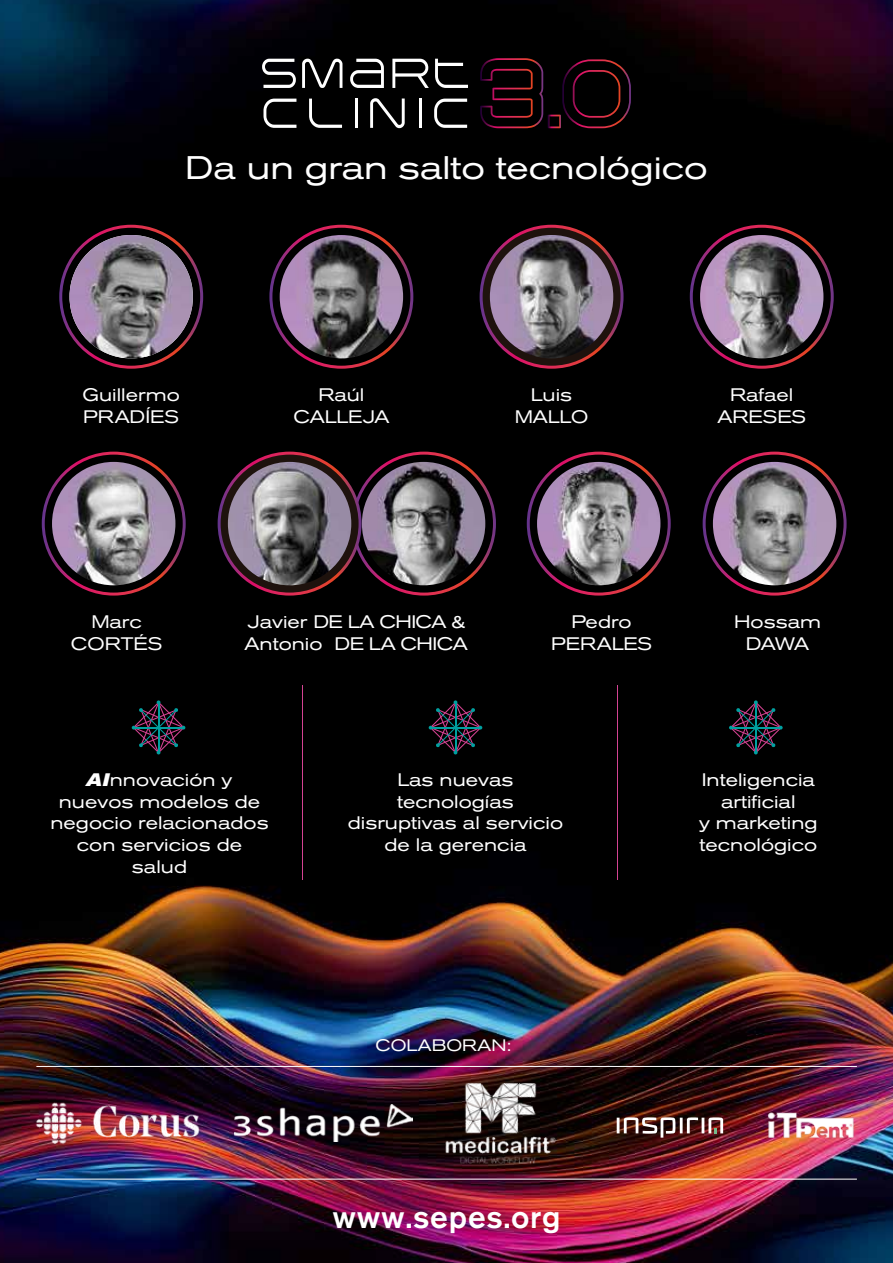
<style>
.page{position:relative;width:893px;height:1263px;background:#fff}
.page>*{position:absolute;margin:0;border:0;box-sizing:border-box;transform-origin:0 0}
.t1{font:expanded 32.4px "Akzidenz Grotesk BQ";color:#fff}
.t2{font:500 31.5px "Akzidenz Grotesk BQ";letter-spacing:.025em;color:#fff}
.t3{font:expanded 18px/21.6px "Akzidenz Grotesk BQ";color:#fff;text-align:center}
.t4{font:expanded 16.5px "Akzidenz Grotesk BQ";color:#fff}
.s1{font-weight:700;font-style:italic}
</style>
<div class="page">
<img style="left:0;top:0;width:893px;height:1263px">
<svg style="left:129px;top:697px;width:60px;height:61px;background:#181720"></svg>
<svg style="left:426px;top:697px;width:59px;height:61px;background:#181721"></svg>
<svg style="left:726px;top:697px;width:60px;height:61px;background:#181720"></svg>
<div style="left:78px;top:144px;width:745px;height:116px;background:#000"></div>
<svg style="left:262px;top:59px;width:34px;height:29px"></svg>
<svg style="left:302px;top:59px;width:40px;height:29px"></svg>
<svg style="left:350px;top:59px;width:34px;height:29px"></svg>
<svg style="left:392px;top:59px;width:37px;height:29px"></svg>
<svg style="left:435px;top:59px;width:33px;height:29px"></svg>
<svg style="left:263px;top:99px;width:33px;height:29px"></svg>
<svg style="left:309px;top:99px;width:33px;height:29px"></svg>
<hr style="left:355px;top:99px;width:3px;height:29px;background:#fff">
<svg style="left:370px;top:98px;width:35px;height:30px"></svg>
<hr style="left:419px;top:99px;width:3px;height:29px;background:#fff">
<svg style="left:434px;top:99px;width:33px;height:29px"></svg>
<svg style="left:480px;top:58px;width:151px;height:70px;background:#19050b"></svg>
<div style="left:42px;top:452px;width:144px;height:144px;border:3px solid #fff;border-radius:50%"></div>
<img style="left:52px;top:462px;width:123px;height:123px;border-radius:62px">
<div style="left:527px;top:452px;width:144px;height:144px;border:3px solid #fff;border-radius:50%"></div>
<img style="left:537px;top:462px;width:123px;height:123px;border-radius:62px">
<div style="left:703px;top:452px;width:144px;height:144px;border:3px solid #fff;border-radius:50%"></div>
<img style="left:713px;top:462px;width:123px;height:123px;border-radius:62px">
<div style="left:59px;top:225px;width:144px;height:144px;border:3px solid #fff;border-radius:50%"></div>
<img style="left:69px;top:235px;width:124px;height:123px;border-radius:62px">
<div style="left:269px;top:225px;width:144px;height:144px;border:3px solid #fff;border-radius:50%"></div>
<img style="left:280px;top:235px;width:123px;height:123px;border-radius:62px">
<svg style="left:481px;top:226px;width:141px;height:141px;background:#36181b"></svg>
<div style="left:480px;top:225px;width:144px;height:144px;border:3px solid #fff;border-radius:50%"></div>
<img style="left:490px;top:235px;width:123px;height:123px;border-radius:62px">
<div style="left:690px;top:225px;width:144px;height:144px;border:3px solid #fff;border-radius:50%"></div>
<img style="left:700px;top:235px;width:123px;height:123px;border-radius:62px">
<svg style="left:219px;top:453px;width:141px;height:141px;background:#36191c"></svg>
<div style="left:218px;top:452px;width:144px;height:144px;border:3px solid #fff;border-radius:50%"></div>
<img style="left:228px;top:462px;width:123px;height:123px;border-radius:62px">
<img style="left:362px;top:462px;width:123px;height:123px;border-radius:62px">
<svg style="left:619px;top:1117px;width:104px;height:20px"></svg>
<img style="left:754px;top:1098px;width:114px;height:53px">
<img style="left:28px;top:1099px;width:179px;height:48px">
<img style="left:234px;top:1105px;width:148px;height:37px">
<img style="left:382px;top:1004px;width:237px;height:238px">
<hr style="left:36px;top:1066px;width:821px;height:1px;background:#fff">
<hr style="left:36px;top:1179px;width:821px;height:1px;background:#fff">
<hr style="left:302px;top:686px;width:1px;height:194px;background:#d44392">
<hr style="left:617px;top:686px;width:1px;height:194px;background:#d44392">
<h1 class="t1" style="left:185px;top:149px;width:524px">Da un gran salto tecnológico</h1>
<p class="t3" style="left:83px;top:384px;width:99px;text-align:left">Guillermo<br>PRADÍES</p>
<p class="t3" style="left:293px;top:384px;width:98px">Raúl<br>CALLEJA</p>
<p class="t3" style="left:515px;top:384px;width:75px">Luis<br>MALLO</p>
<p class="t3" style="left:717px;top:384px;width:90px">Rafael<br>ARESES</p>
<p class="t3" style="left:245px;top:611px;width:225px;text-align:left">Javier DE LA CHICA &amp;<br>Antonio DE LA CHICA</p>
<p class="t3" style="left:71px;top:611px;width:93px">Marc<br>CORTÉS</p>
<p class="t3" style="left:551px;top:611px;width:103px">Pedro<br>PERALES</p>
<p class="t3" style="left:734px;top:611px;width:89px">Hossam<br>DAWA</p>
<p class="t3" style="left:50px;top:769px;width:220px"><span class="s1">AI</span>nnovación y nuevos modelos de negocio relacionados con servicios de salud</p>
<p class="t3" style="left:699px;top:769px;width:120px">Inteligencia artificial<br>y marketing tecnológico</p>
<p class="t3" style="left:348px;top:769px;width:217px">Las nuevas tecnologías disruptivas al servicio de la gerencia</p>
<p class="t4" style="left:376px;top:1036px;width:137px">COLABORAN:</p>
<h2 class="t2" style="left:332px;top:1198px;width:230px">www.sepes.org</h2>
</div>
